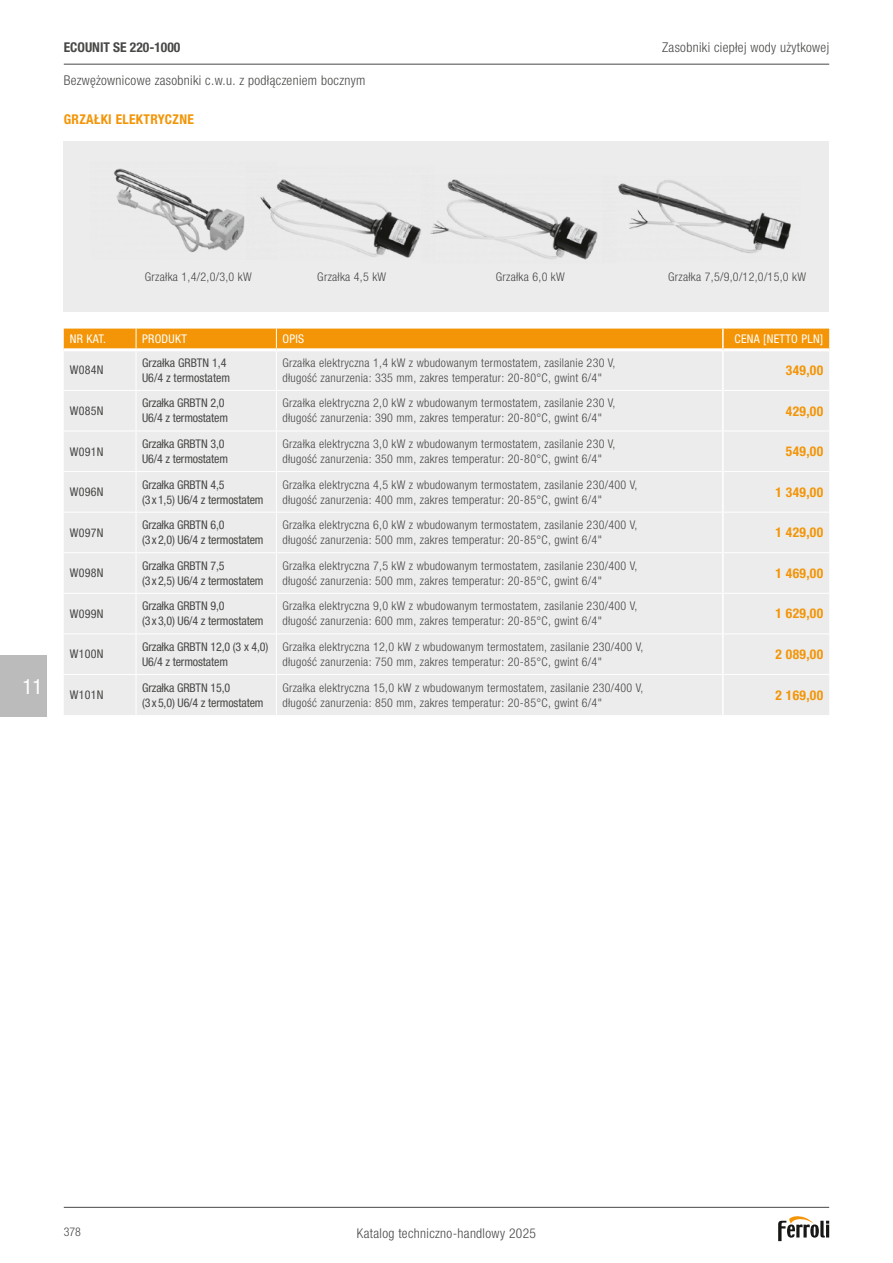
<style>
.page{position:relative;width:893px;height:1263px;background:#fff}
.page>*{position:absolute;margin:0;border:0;box-sizing:border-box;transform-origin:0 0}
.t1{font:condensed 21px "Helvetica Neue LTW1 G";color:#fff}
.t2{font:300 condensed 13.5px "Helvetica Neue LTW1 G";letter-spacing:.025em;color:#484846}
.t3{font:700 condensed 13.5px "Helvetica Neue LTW1 G";letter-spacing:.025em;color:#f39507}
.t4{font:700 condensed 13.5px "Helvetica Neue LTW1 G";color:#484846}
.t5{font:300 condensed 12px/15px "Helvetica Neue LTW1 G";letter-spacing:.025em;color:#484846}
.t6{font:condensed 12px/15px "Helvetica Neue LTW1 G";letter-spacing:-.01em;color:#484846}
.t7{font:condensed 12px "Helvetica Neue LTW1 G";letter-spacing:.025em;color:#fff}
</style>
<div class="page">
<div style="left:64px;top:351px;width:765px;height:364px;background:#ececec"></div>
<hr style="left:136px;top:351px;width:1px;height:39px;background:#fff">
<hr style="left:136px;top:391px;width:1px;height:40px;background:#fff">
<hr style="left:136px;top:431px;width:1px;height:40px;background:#fff">
<hr style="left:136px;top:472px;width:1px;height:40px;background:#fff">
<hr style="left:136px;top:512px;width:1px;height:40px;background:#fff">
<hr style="left:136px;top:553px;width:1px;height:40px;background:#fff">
<hr style="left:136px;top:594px;width:1px;height:39px;background:#fff">
<hr style="left:136px;top:634px;width:1px;height:40px;background:#fff">
<hr style="left:136px;top:675px;width:1px;height:40px;background:#fff">
<div style="left:64px;top:329px;width:765px;height:19px;background:#f39507"></div>
<hr style="left:276px;top:351px;width:1px;height:39px;background:#fff">
<hr style="left:276px;top:391px;width:1px;height:40px;background:#fff">
<hr style="left:276px;top:431px;width:1px;height:40px;background:#fff">
<hr style="left:276px;top:472px;width:1px;height:40px;background:#fff">
<hr style="left:276px;top:512px;width:1px;height:40px;background:#fff">
<hr style="left:276px;top:553px;width:1px;height:40px;background:#fff">
<hr style="left:276px;top:594px;width:1px;height:39px;background:#fff">
<hr style="left:276px;top:634px;width:1px;height:40px;background:#fff">
<hr style="left:276px;top:675px;width:1px;height:40px;background:#fff">
<hr style="left:64px;top:390px;width:72px;height:1px;background:#fff">
<hr style="left:136px;top:390px;width:140px;height:1px;background:#fff">
<hr style="left:276px;top:390px;width:446px;height:1px;background:#fff">
<hr style="left:724px;top:390px;width:105px;height:1px;background:#fff">
<hr style="left:64px;top:431px;width:72px;height:1px;background:#fff">
<hr style="left:136px;top:431px;width:140px;height:1px;background:#fff">
<hr style="left:276px;top:431px;width:446px;height:1px;background:#fff">
<hr style="left:724px;top:431px;width:105px;height:1px;background:#fff">
<hr style="left:64px;top:471px;width:72px;height:1px;background:#fff">
<hr style="left:136px;top:471px;width:140px;height:1px;background:#fff">
<hr style="left:276px;top:471px;width:446px;height:1px;background:#fff">
<hr style="left:724px;top:471px;width:105px;height:1px;background:#fff">
<hr style="left:64px;top:512px;width:72px;height:1px;background:#fff">
<hr style="left:136px;top:512px;width:140px;height:1px;background:#fff">
<hr style="left:276px;top:512px;width:446px;height:1px;background:#fff">
<hr style="left:724px;top:512px;width:105px;height:1px;background:#fff">
<hr style="left:64px;top:552px;width:72px;height:1px;background:#fff">
<hr style="left:136px;top:552px;width:140px;height:1px;background:#fff">
<hr style="left:276px;top:552px;width:446px;height:1px;background:#fff">
<hr style="left:724px;top:552px;width:105px;height:1px;background:#fff">
<hr style="left:64px;top:593px;width:72px;height:1px;background:#fff">
<hr style="left:136px;top:593px;width:140px;height:1px;background:#fff">
<hr style="left:276px;top:593px;width:446px;height:1px;background:#fff">
<hr style="left:724px;top:593px;width:105px;height:1px;background:#fff">
<hr style="left:64px;top:633px;width:72px;height:1px;background:#fff">
<hr style="left:136px;top:633px;width:140px;height:1px;background:#fff">
<hr style="left:276px;top:633px;width:446px;height:1px;background:#fff">
<hr style="left:724px;top:633px;width:105px;height:1px;background:#fff">
<hr style="left:64px;top:674px;width:72px;height:1px;background:#fff">
<hr style="left:136px;top:674px;width:140px;height:1px;background:#fff">
<hr style="left:276px;top:674px;width:446px;height:1px;background:#fff">
<hr style="left:724px;top:674px;width:105px;height:1px;background:#fff">
<hr style="left:722px;top:329px;width:2px;height:21px;background:#fff">
<hr style="left:722px;top:350px;width:2px;height:40px;background:#fff">
<hr style="left:722px;top:390px;width:2px;height:41px;background:#fff">
<hr style="left:722px;top:431px;width:2px;height:41px;background:#fff">
<hr style="left:722px;top:472px;width:2px;height:40px;background:#fff">
<hr style="left:722px;top:512px;width:2px;height:41px;background:#fff">
<hr style="left:722px;top:553px;width:2px;height:40px;background:#fff">
<hr style="left:722px;top:593px;width:2px;height:41px;background:#fff">
<hr style="left:722px;top:634px;width:2px;height:40px;background:#fff">
<hr style="left:722px;top:674px;width:2px;height:41px;background:#fff">
<hr style="left:64px;top:1207px;width:765px;height:1px;background:#484846">
<svg style="left:778px;top:1216px;width:51px;height:25px"></svg>
<hr style="left:64px;top:64px;width:765px;height:1px;background:#484846">
<div style="left:0;top:656px;width:47px;height:61px;background:#bbb"></div>
<div style="left:64px;top:141px;width:765px;height:171px;background:#ececec"></div>
<img style="left:278px;top:179px;width:143px;height:79px">
<img style="left:114px;top:168px;width:164px;height:85px">
<img style="left:430px;top:179px;width:168px;height:81px">
<img style="left:618px;top:180px;width:173px;height:73px">
<p class="t4" style="left:64px;top:39px;width:118px">ECOUNIT SE 220-1000</p>
<p class="t2" style="left:64px;top:72px;width:303px">Bezwężownicowe zasobniki c.w.u. z podłączeniem bocznym</p>
<p class="t3" style="left:64px;top:112px;width:132px">GRZAŁKI ELEKTRYCZNE</p>
<p class="t2" style="left:662px;top:40px;width:169px">Zasobniki ciepłej wody użytkowej</p>
<h1 class="t1" style="left:22px;top:674px;width:22px">11</h1>
<p class="t5" style="left:145px;top:269px;width:108px">Grzałka 1,4/2,0/3,0 kW</p>
<p class="t5" style="left:317px;top:269px;width:70px">Grzałka 4,5 kW</p>
<p class="t5" style="left:496px;top:269px;width:70px">Grzałka 6,0 kW</p>
<p class="t5" style="left:668px;top:269px;width:139px">Grzałka 7,5/9,0/12,0/15,0 kW</p>
<p class="t7" style="left:70px;top:332px;width:38px">NR KAT.</p>
<p class="t7" style="left:142px;top:332px;width:46px">PRODUKT</p>
<p class="t7" style="left:282px;top:332px;width:23px">OPIS</p>
<p class="t7" style="left:734px;top:332px;width:90px">CENA [NETTO PLN]</p>
<p class="t6" style="left:70px;top:363px;width:35px">W084N</p>
<p class="t6" style="left:142px;top:355px;width:90px">Grzałka GRBTN 1,4<br>U6/4 z termostatem</p>
<p class="t5" style="left:282px;top:355px;width:335px">Grzałka elektryczna 1,4 kW z wbudowanym termostatem, zasilanie 230 V, długość zanurzenia: 335 mm, zakres temperatur: 20-80°C, gwint 6/4"</p>
<p class="t3" style="left:786px;top:362px;width:39px">349,00</p>
<p class="t6" style="left:70px;top:403px;width:35px">W085N</p>
<p class="t6" style="left:142px;top:396px;width:87px">Grzałka GRBTN 2,0<br>U6/4 z termostatem</p>
<p class="t5" style="left:282px;top:396px;width:335px">Grzałka elektryczna 2,0 kW z wbudowanym termostatem, zasilanie 230 V, długość zanurzenia: 390 mm, zakres temperatur: 20-80°C, gwint 6/4"</p>
<p class="t3" style="left:786px;top:403px;width:39px">429,00</p>
<p class="t6" style="left:70px;top:444px;width:35px">W091N</p>
<p class="t6" style="left:142px;top:436px;width:87px">Grzałka GRBTN 3,0<br>U6/4 z termostatem</p>
<p class="t5" style="left:282px;top:436px;width:335px">Grzałka elektryczna 3,0 kW z wbudowanym termostatem, zasilanie 230 V, długość zanurzenia: 350 mm, zakres temperatur: 20-80°C, gwint 6/4"</p>
<p class="t3" style="left:786px;top:443px;width:39px">549,00</p>
<p class="t6" style="left:70px;top:484px;width:35px">W096N</p>
<p class="t6" style="left:142px;top:477px;width:123px">Grzałka GRBTN 4,5<br>(3x1,5) U6/4 z termostatem</p>
<p class="t5" style="left:282px;top:477px;width:356px">Grzałka elektryczna 4,5 kW z wbudowanym termostatem, zasilanie 230/400 V, długość zanurzenia: 400 mm, zakres temperatur: 20-85°C, gwint 6/4"</p>
<p class="t3" style="left:775px;top:484px;width:49px">1 349,00</p>
<p class="t6" style="left:70px;top:525px;width:35px">W097N</p>
<p class="t6" style="left:142px;top:518px;width:123px">Grzałka GRBTN 6,0<br>(3x2,0) U6/4 z termostatem</p>
<p class="t5" style="left:282px;top:518px;width:356px">Grzałka elektryczna 6,0 kW z wbudowanym termostatem, zasilanie 230/400 V, długość zanurzenia: 500 mm, zakres temperatur: 20-85°C, gwint 6/4"</p>
<p class="t3" style="left:775px;top:524px;width:49px">1 429,00</p>
<p class="t6" style="left:70px;top:566px;width:35px">W098N</p>
<p class="t6" style="left:142px;top:558px;width:123px">Grzałka GRBTN 7,5<br>(3x2,5) U6/4 z termostatem</p>
<p class="t5" style="left:282px;top:558px;width:356px">Grzałka elektryczna 7,5 kW z wbudowanym termostatem, zasilanie 230/400 V, długość zanurzenia: 500 mm, zakres temperatur: 20-85°C, gwint 6/4"</p>
<p class="t3" style="left:775px;top:565px;width:49px">1 469,00</p>
<p class="t6" style="left:70px;top:606px;width:35px">W099N</p>
<p class="t6" style="left:142px;top:599px;width:123px">Grzałka GRBTN 9,0<br>(3x3,0) U6/4 z termostatem</p>
<p class="t5" style="left:282px;top:599px;width:356px">Grzałka elektryczna 9,0 kW z wbudowanym termostatem, zasilanie 230/400 V, długość zanurzenia: 600 mm, zakres temperatur: 20-85°C, gwint 6/4"</p>
<p class="t3" style="left:775px;top:605px;width:49px">1 629,00</p>
<p class="t6" style="left:70px;top:647px;width:35px">W100N</p>
<p class="t6" style="left:142px;top:639px;width:128px">Grzałka GRBTN 12,0 (3 x 4,0)<br>U6/4 z termostatem</p>
<p class="t5" style="left:282px;top:639px;width:362px">Grzałka elektryczna 12,0 kW z wbudowanym termostatem, zasilanie 230/400 V, długość zanurzenia: 750 mm, zakres temperatur: 20-85°C, gwint 6/4"</p>
<p class="t3" style="left:775px;top:646px;width:49px">2 089,00</p>
<p class="t6" style="left:70px;top:687px;width:35px">W101N</p>
<p class="t6" style="left:142px;top:680px;width:123px">Grzałka GRBTN 15,0 (3x5,0) U6/4 z termostatem</p>
<p class="t5" style="left:282px;top:680px;width:362px">Grzałka elektryczna 15,0 kW z wbudowanym termostatem, zasilanie 230/400 V, długość zanurzenia: 850 mm, zakres temperatur: 20-85°C, gwint 6/4"</p>
<p class="t3" style="left:775px;top:687px;width:49px">2 169,00</p>
<p class="t5" style="left:64px;top:1225px;width:19px">378</p>
<p class="t2" style="left:357px;top:1225px;width:181px">Katalog techniczno-handlowy 2025</p>
</div>
